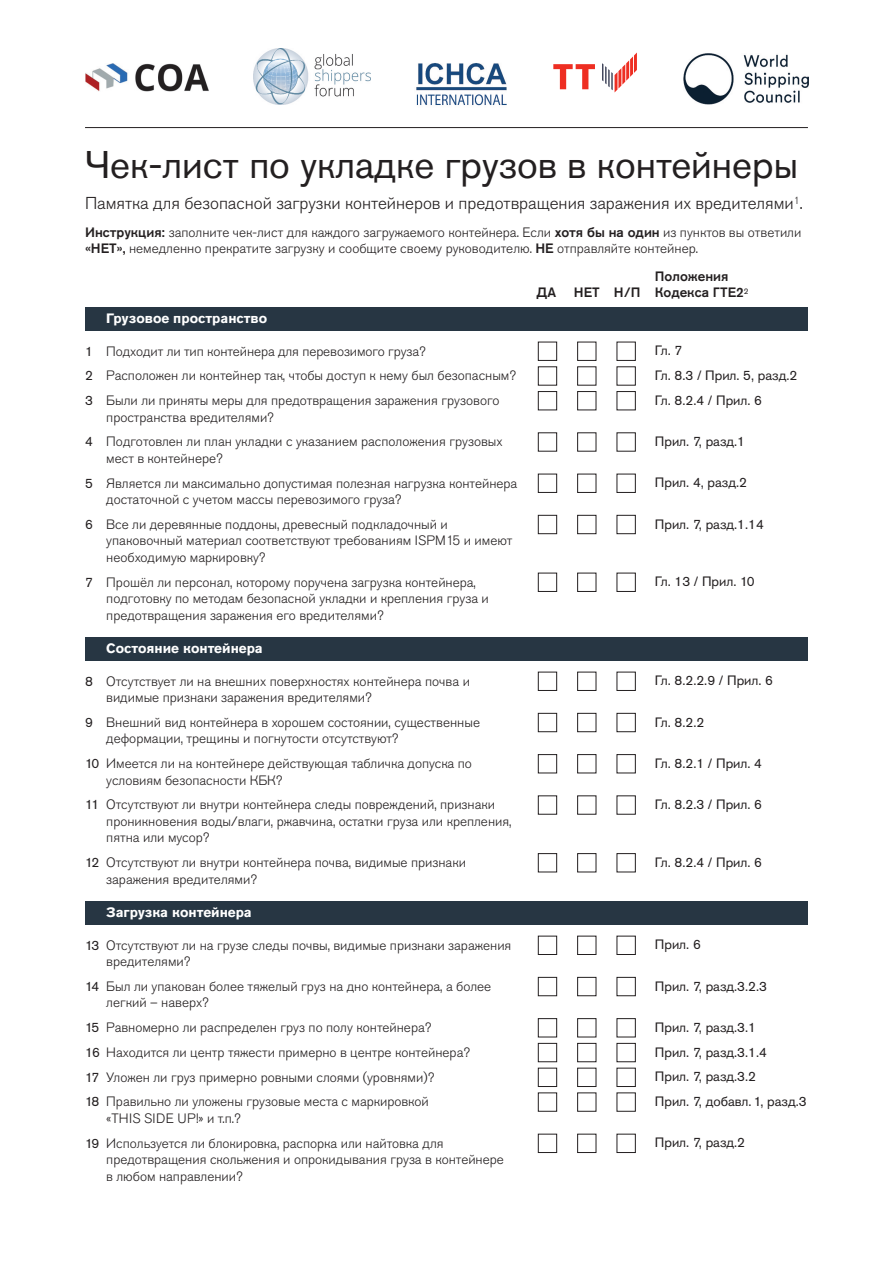
<style>
.page{position:relative;width:893px;height:1263px;background:#fff}
.page>*{position:absolute;margin:0;border:0;box-sizing:border-box;transform-origin:0 0}
.t1{font:38.25px "Akzidenz Grotesk Pro";color:#231f20}
.t2{font:300 17.1px "Akzidenz Grotesk Pro";color:#231f20}
.t3{font:300 13.5px/16.5px "Akzidenz Grotesk Pro";color:#231f20}
.t4{font:13.5px/24.8px "Akzidenz Grotesk Pro";color:#231f20}
.t5{font:700 13.5px "Akzidenz Grotesk Pro";color:#fff}
.t6{font:500 13.5px/16.5px "Akzidenz Grotesk Pro";color:#231f20}
.s1{font-weight:500}
.s2{font-weight:400}
</style>
<div class="page">
<hr style="left:85px;top:127px;width:723px;height:1px;background:#231f20">
<div style="left:85px;top:902px;width:723px;height:23px;background:#273643"></div>
<div style="left:85px;top:638px;width:723px;height:23px;background:#273643"></div>
<div style="left:85px;top:308px;width:723px;height:23px;background:#273643"></div>
<div style="left:538px;top:342px;width:19px;height:19px;border:1px solid #231f20"></div>
<div style="left:577px;top:342px;width:19px;height:19px;border:1px solid #231f20"></div>
<div style="left:617px;top:342px;width:19px;height:19px;border:1px solid #231f20"></div>
<div style="left:538px;top:366px;width:19px;height:20px;border:1px solid #231f20"></div>
<div style="left:538px;top:391px;width:19px;height:19px;border:1px solid #231f20"></div>
<div style="left:577px;top:391px;width:19px;height:19px;border:1px solid #231f20"></div>
<div style="left:617px;top:391px;width:19px;height:19px;border:1px solid #231f20"></div>
<div style="left:538px;top:432px;width:19px;height:20px;border:1px solid #231f20"></div>
<div style="left:538px;top:474px;width:19px;height:19px;border:1px solid #231f20"></div>
<div style="left:577px;top:474px;width:19px;height:19px;border:1px solid #231f20"></div>
<div style="left:617px;top:474px;width:19px;height:19px;border:1px solid #231f20"></div>
<div style="left:538px;top:515px;width:19px;height:19px;border:1px solid #231f20"></div>
<div style="left:577px;top:515px;width:19px;height:19px;border:1px solid #231f20"></div>
<div style="left:617px;top:515px;width:19px;height:19px;border:1px solid #231f20"></div>
<div style="left:538px;top:573px;width:19px;height:19px;border:1px solid #231f20"></div>
<div style="left:577px;top:573px;width:19px;height:19px;border:1px solid #231f20"></div>
<div style="left:617px;top:573px;width:19px;height:19px;border:1px solid #231f20"></div>
<div style="left:538px;top:672px;width:19px;height:19px;border:1px solid #231f20"></div>
<div style="left:577px;top:672px;width:19px;height:19px;border:1px solid #231f20"></div>
<div style="left:617px;top:672px;width:19px;height:19px;border:1px solid #231f20"></div>
<div style="left:538px;top:713px;width:19px;height:19px;border:1px solid #231f20"></div>
<div style="left:577px;top:713px;width:19px;height:19px;border:1px solid #231f20"></div>
<div style="left:617px;top:713px;width:19px;height:19px;border:1px solid #231f20"></div>
<div style="left:538px;top:754px;width:19px;height:19px;border:1px solid #231f20"></div>
<div style="left:577px;top:754px;width:19px;height:19px;border:1px solid #231f20"></div>
<div style="left:617px;top:754px;width:19px;height:19px;border:1px solid #231f20"></div>
<div style="left:538px;top:795px;width:19px;height:20px;border:1px solid #231f20"></div>
<div style="left:577px;top:795px;width:19px;height:20px;border:1px solid #231f20"></div>
<div style="left:617px;top:795px;width:19px;height:20px;border:1px solid #231f20"></div>
<div style="left:538px;top:853px;width:19px;height:19px;border:1px solid #231f20"></div>
<div style="left:577px;top:853px;width:19px;height:19px;border:1px solid #231f20"></div>
<div style="left:617px;top:853px;width:19px;height:19px;border:1px solid #231f20"></div>
<div style="left:538px;top:936px;width:19px;height:19px;border:1px solid #231f20"></div>
<div style="left:577px;top:936px;width:19px;height:19px;border:1px solid #231f20"></div>
<div style="left:617px;top:936px;width:19px;height:19px;border:1px solid #231f20"></div>
<div style="left:538px;top:977px;width:19px;height:19px;border:1px solid #231f20"></div>
<div style="left:577px;top:977px;width:19px;height:19px;border:1px solid #231f20"></div>
<div style="left:617px;top:977px;width:19px;height:19px;border:1px solid #231f20"></div>
<div style="left:538px;top:1018px;width:19px;height:19px;border:1px solid #231f20"></div>
<div style="left:577px;top:1018px;width:19px;height:19px;border:1px solid #231f20"></div>
<div style="left:617px;top:1018px;width:19px;height:19px;border:1px solid #231f20"></div>
<div style="left:538px;top:1043px;width:19px;height:19px;border:1px solid #231f20"></div>
<div style="left:577px;top:1043px;width:19px;height:19px;border:1px solid #231f20"></div>
<div style="left:617px;top:1043px;width:19px;height:19px;border:1px solid #231f20"></div>
<div style="left:538px;top:1068px;width:19px;height:19px;border:1px solid #231f20"></div>
<div style="left:577px;top:1068px;width:19px;height:19px;border:1px solid #231f20"></div>
<div style="left:617px;top:1068px;width:19px;height:19px;border:1px solid #231f20"></div>
<div style="left:538px;top:1092px;width:19px;height:20px;border:1px solid #231f20"></div>
<div style="left:577px;top:1092px;width:19px;height:20px;border:1px solid #231f20"></div>
<div style="left:617px;top:1092px;width:19px;height:20px;border:1px solid #231f20"></div>
<div style="left:538px;top:1134px;width:19px;height:19px;border:1px solid #231f20"></div>
<div style="left:577px;top:1134px;width:19px;height:19px;border:1px solid #231f20"></div>
<div style="left:617px;top:1134px;width:19px;height:19px;border:1px solid #231f20"></div>
<img style="left:416px;top:63px;width:91px;height:43px">
<img style="left:253px;top:49px;width:118px;height:55px">
<img style="left:85px;top:64px;width:124px;height:28px">
<img style="left:684px;top:53px;width:125px;height:51px">
<svg style="left:553px;top:64px;width:42px;height:25px"></svg>
<svg style="left:602px;top:53px;width:35px;height:39px"></svg>
<h1 class="t1" style="left:85px;top:151px;width:714px">Чек-лист по укладке грузов в контейнеры</h1>
<p class="t2" style="left:85px;top:196px;width:719px">Памятка для безопасной загрузки контейнеров и предотвращения заражения их вредителями<sup>1</sup>.</p>
<p class="t3" style="left:85px;top:225px;width:718px"><span class="s1">Инструкция:</span> заполните чек-лист для каждого загружаемого контейнера. Если <span class="s1">хотя бы на один</span> из пунктов вы ответили <span class="s1">«НЕТ»,</span> немедленно прекратите загрузку и сообщите своему руководителю. <span class="s1">НЕ</span> отправляйте контейнер.</p>
<p class="t5" style="left:106px;top:313px;width:162px">Грузовое пространство</p>
<p class="t3" style="left:85px;top:340px;width:432px;line-height:24.8px"><span class="s2">1</span> Подходит ли тип контейнера для перевозимого груза?<br><span class="s2">2</span> Расположен ли контейнер так, чтобы доступ к нему был безопасным?<br><span class="s2">3</span> Были ли приняты меры для предотвращения заражения грузового</p>
<p class="t3" style="left:85px;top:406px;width:419px;line-height:24.8px;text-indent:21px">пространства вредителями?<br><span class="s2">4</span> Подготовлен ли план укладки с указанием расположения грузовых</p>
<p class="t3" style="left:85px;top:447px;width:434px;line-height:24.8px;text-indent:21px">мест в контейнере?<br><span class="s2">5</span> Является ли максимально допустимая полезная нагрузка контейнера</p>
<p class="t3" style="left:85px;top:488px;width:364px;line-height:24.8px;text-indent:21px">достаточной с учетом массы перевозимого груза?<br><span class="s2">6</span> Все ли деревянные поддоны, древесный подкладочный и</p>
<p class="t3" style="left:106px;top:533px;width:407px">упаковочный материал соответствуют требованиям ISPM15 и имеют необходимую маркировку?</p>
<p class="t3" style="left:106px;top:575px;width:384px;text-indent:-21px"><span class="s2">7</span> Прошёл ли персонал, которому поручена загрузка контейнера, подготовку по методам безопасной укладки и крепления груза и предотвращения заражения его вредителями?</p>
<p class="t5" style="left:106px;top:643px;width:158px">Состояние контейнера</p>
<p class="t3" style="left:106px;top:674px;width:365px;text-indent:-21px"><span class="s2">8</span> Отсутствует ли на внешних поверхностях контейнера почва и видимые признаки заражения вредителями?</p>
<p class="t3" style="left:106px;top:715px;width:375px;text-indent:-21px"><span class="s2">9</span> Внешний вид контейнера в хорошем состоянии, существенные деформации, трещины и погнутости отсутствуют?</p>
<p class="t3" style="left:106px;top:756px;width:367px;text-indent:-21px"><span class="s2">10</span> Имеется ли на контейнере действующая табличка допуска по условиям безопасности КБК?</p>
<p class="t3" style="left:106px;top:797px;width:407px;text-indent:-21px"><span class="s2">11</span> Отсутствуют ли внутри контейнера следы повреждений, признаки проникновения воды/влаги, ржавчина, остатки груза или крепления, пятна или мусор?</p>
<p class="t3" style="left:106px;top:855px;width:361px;text-indent:-21px"><span class="s2">12</span> Отсутствуют ли внутри контейнера почва, видимые признаки заражения вредителями?</p>
<p class="t5" style="left:106px;top:906px;width:147px">Загрузка контейнера</p>
<p class="t3" style="left:106px;top:938px;width:407px;text-indent:-21px"><span class="s2">13</span> Отсутствуют ли на грузе следы почвы, видимые признаки заражения вредителями?</p>
<p class="t3" style="left:106px;top:979px;width:386px;text-indent:-21px"><span class="s2">14</span> Был ли упакован более тяжелый груз на дно контейнера, а более легкий – наверх?</p>
<p class="t3" style="left:85px;top:1016px;width:386px;line-height:24.8px"><span class="s2">15</span> Равномерно ли распределен груз по полу контейнера?<br><span class="s2">16</span> Находится ли центр тяжести примерно в центре контейнера?<br><span class="s2">17</span> Уложен ли груз примерно ровными слоями (уровнями)?<br><span class="s2">18</span> Правильно ли уложены грузовые места с маркировкой</p>
<p class="t3" style="left:85px;top:1107px;width:360px;line-height:24.8px;text-indent:21px">«THIS SIDE UP!» и т.п.?<br><span class="s2">19</span> Используется ли блокировка, распорка или найтовка для</p>
<p class="t3" style="left:106px;top:1152px;width:399px">предотвращения скольжения и опрокидывания груза в контейнере в любом направлении?</p>
<p class="t6" style="left:537px;top:286px;width:21px">ДА</p>
<p class="t6" style="left:574px;top:286px;width:68px">НЕТ Н/П</p>
<p class="t6" style="left:655px;top:269px;width:95px">Положения<br>Кодекса ГТЕ2<sup>2</sup></p>
<p class="t4" style="left:655px;top:340px;width:144px">Гл. 7<br>Гл. 8.3 / Прил. 5, разд.2<br>Гл. 8.2.4 / Прил. 6</p>
<p class="t4" style="left:655px;top:430px;width:92px">Прил. 7, разд.1</p>
<p class="t4" style="left:655px;top:472px;width:94px">Прил. 4, разд.2</p>
<p class="t4" style="left:655px;top:513px;width:111px">Прил. 7, разд.1.14</p>
<p class="t4" style="left:655px;top:571px;width:101px">Гл. 13 / Прил. 10</p>
<p class="t4" style="left:655px;top:670px;width:120px">Гл. 8.2.2.9 / Прил. 6</p>
<p class="t4" style="left:655px;top:711px;width:51px">Гл. 8.2.2</p>
<p class="t4" style="left:655px;top:752px;width:109px">Гл. 8.2.1 / Прил. 4</p>
<p class="t4" style="left:655px;top:793px;width:109px">Гл. 8.2.3 / Прил. 6</p>
<p class="t4" style="left:655px;top:851px;width:109px">Гл. 8.2.4 / Прил. 6</p>
<p class="t4" style="left:655px;top:934px;width:48px">Прил. 6</p>
<p class="t4" style="left:655px;top:975px;width:114px">Прил. 7, разд.3.2.3</p>
<p class="t4" style="left:655px;top:1016px;width:153px">Прил. 7, разд.3.1<br>Прил. 7, разд.3.1.4<br>Прил. 7, разд.3.2<br>Прил. 7, добавл. 1, разд.3</p>
<p class="t4" style="left:655px;top:1132px;width:92px">Прил. 7, разд.2</p>
</div>
